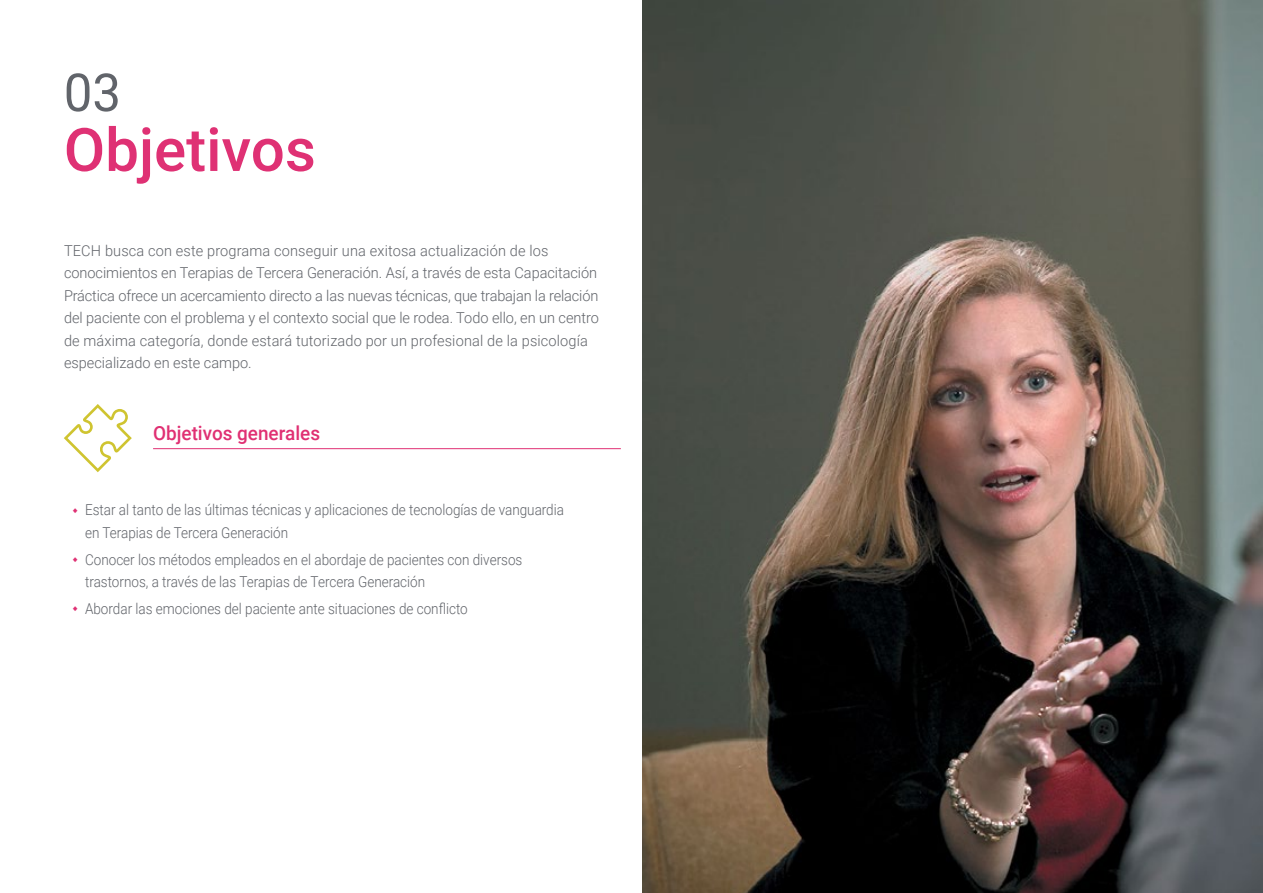
<style>
.page{position:relative;width:1263px;height:893px;background:#fff}
.page>*{position:absolute;margin:0;border:0;box-sizing:border-box;transform-origin:0 0}
.t1{font:500 60px "Roboto";color:#df3174}
.t2{font:52.5px "Roboto";color:#61646a}
.t3{font:500 19.5px "Roboto";color:#e03073}
.t4{font:300 15px/22.5px "Roboto";color:#61646a}
.t5{font:300 15px/22.5px "Roboto";color:#61646a;scale:.9 1}
</style>
<div class="page">
<img style="left:642px;top:0;width:621px;height:893px">
<hr style="left:153px;top:448px;width:468px;height:1px;background:#e03073">
<svg style="left:64px;top:404px;width:68px;height:68px"></svg>
<h2 class="t2" style="left:64px;top:56px;width:59px">03</h2>
<h1 class="t1" style="left:64px;top:108px;width:254px">Objetivos</h1>
<p class="t4" style="left:64px;top:239px;width:536px">TECH busca con este programa conseguir una exitosa actualización de los conocimientos en Terapias de Tercera Generación. Así, a través de esta Capacitación Práctica ofrece un acercamiento directo a las nuevas técnicas, que trabajan la relación del paciente con el problema y el contexto social que le rodea. Todo ello, en un centro de máxima categoría, donde estará tutorizado por un profesional de la psicología especializado en este campo.</p>
<h3 class="t3" style="left:153px;top:420px;width:169px">Objetivos generales</h3>
<p class="t5" style="left:85px;top:498px;width:534px">Estar al tanto de las últimas técnicas y aplicaciones de tecnologías de vanguardia en Terapias de Tercera Generación</p>
<p class="t5" style="left:85px;top:548px;width:487px">Conocer los métodos empleados en el abordaje de pacientes con diversos trastornos, a través de las Terapias de Tercera Generación</p>
<p class="t5" style="left:85px;top:597px;width:427px">Abordar las emociones del paciente ante situaciones de conflicto</p>
</div>
